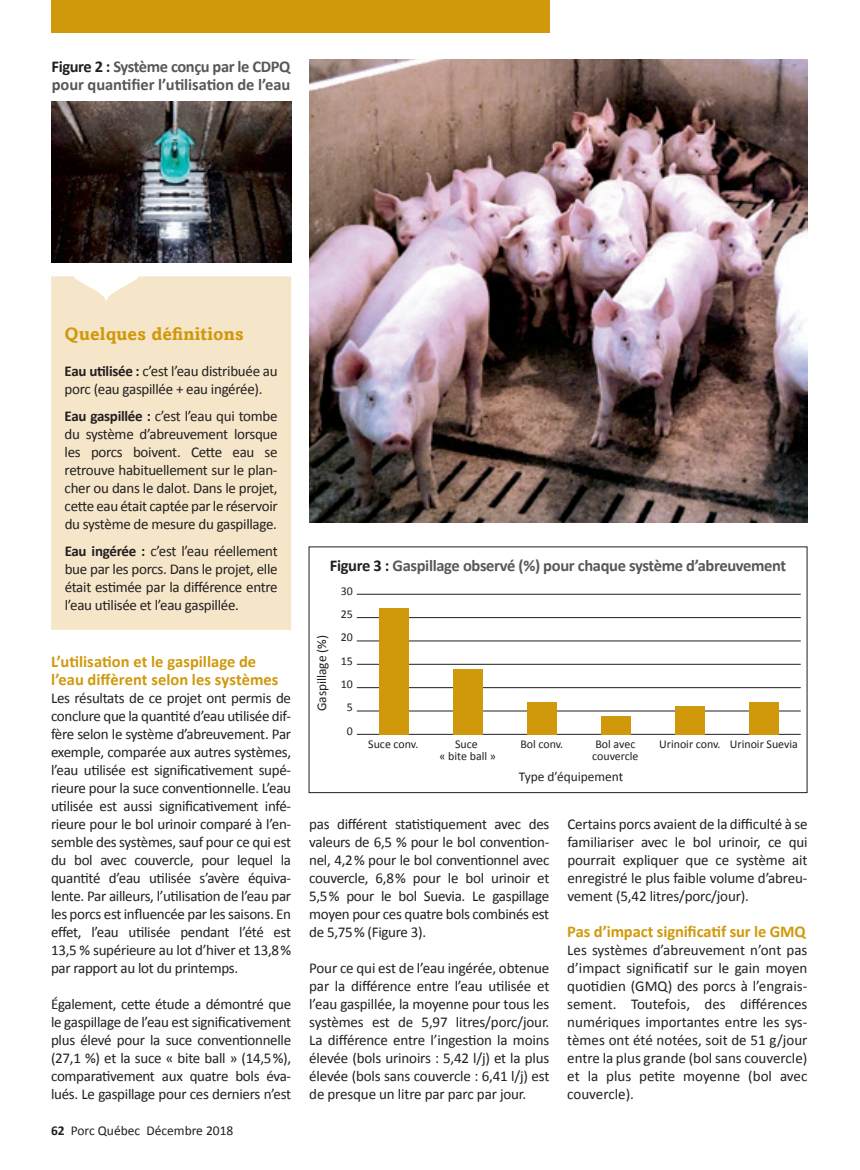
<style>
.page{position:relative;width:860px;height:1170px;background:#fff}
.page>*{position:absolute;margin:0;border:0;box-sizing:border-box;transform-origin:0 0}
.t1{font:700 18px "Amasis";letter-spacing:.01em;color:#d0990c}
.t2{font:700 16.5px/18px "Calibri";letter-spacing:-.02em;color:#57585a}
.t3{font:700 16.5px/18px "Calibri";color:#d0990c}
.t4{font:15px/18px "Calibri";letter-spacing:-.02em;color:#231f20;text-align:justify}
.t5{font:13.5px "Calibri";color:#231f20}
.t6{font:13.35px "Calibri";color:#231f20}
.t7{font:11.85px/11.9px "Calibri";color:#231f20;text-align:center}
.s1{color:#231f20}
.s2{font-weight:700}
</style>
<div class="page">
<img style="left:309px;top:59px;width:498px;height:464px">
<div style="left:51px;top:0;width:498px;height:33px;background:#d0990c"></div>
<hr style="left:357px;top:734px;width:444px;height:1px;background:#231f20">
<hr style="left:357px;top:710px;width:444px;height:1px;background:#231f20">
<hr style="left:357px;top:687px;width:444px;height:1px;background:#231f20">
<hr style="left:357px;top:664px;width:444px;height:1px;background:#231f20">
<hr style="left:357px;top:640px;width:444px;height:1px;background:#231f20">
<hr style="left:357px;top:617px;width:444px;height:1px;background:#231f20">
<hr style="left:357px;top:594px;width:444px;height:1px;background:#231f20">
<div style="left:379px;top:608px;width:30px;height:126px;background:#d0990c"></div>
<div style="left:453px;top:669px;width:30px;height:65px;background:#d0990c"></div>
<div style="left:527px;top:701px;width:30px;height:33px;background:#d0990c"></div>
<div style="left:601px;top:715px;width:30px;height:19px;background:#d0990c"></div>
<div style="left:675px;top:706px;width:30px;height:28px;background:#d0990c"></div>
<div style="left:749px;top:701px;width:30px;height:33px;background:#d0990c"></div>
<div style="left:309px;top:546px;width:498px;height:247px;border:1px solid #231f20"></div>
<img style="left:51px;top:102px;width:240px;height:160px">
<div style="left:51px;top:276px;width:240px;height:354px;background:#f6e6c9"></div>
<p class="t2" style="left:52px;top:57px;width:240px"><span class="s1">Figure 2 :</span> Système conçu par le CDPQ pour quan fier l’u lisa on de l’eau</p>
<p class="t1" style="left:65px;top:323px;width:181px">Quelques définitions</p>
<p class="t4" style="left:65px;top:362px;width:214px"><span class="s2">Eau u lisée :</span> c’est l’eau distribuée au porc (eau gaspillée + eau ingérée).</p>
<p class="t4" style="left:65px;top:407px;width:215px"><span class="s2">Eau gaspillée :</span> c’est l’eau qui tombe du système d’abreuvement lorsque les porcs boivent. Ce"e eau se retrouve habituellement sur le plan&shy;cher ou dans le dalot. Dans le projet, ce"e eau était captée par le réservoir du système de mesure du gaspillage.</p>
<p class="t4" style="left:65px;top:542px;width:215px"><span class="s2">Eau ingérée :</span> c’est l’eau réellement bue par les porcs. Dans le projet, elle était es mée par la différence entre l’eau u lisée et l’eau gaspillée.</p>
<p class="t3" style="left:51px;top:652px;width:229px">L’u lisa on et le gaspillage de l’eau diffèrent selon les systèmes</p>
<p class="t4" style="left:51px;top:689px;width:242px">Les résultats de ce projet ont permis de conclure que la quan té d’eau u lisée dif&shy;fère selon le système d’abreuvement. Par exemple, comparée aux autres systèmes, l’eau u lisée est significa vement supé&shy;rieure pour la suce conven onnelle. L’eau u lisée est aussi significa vement infé&shy;rieure pour le bol urinoir comparé à l’en&shy;semble des systèmes, sauf pour ce qui est du bol avec couvercle, pour lequel la quan té d’eau u lisée s’avère équiva&shy;lente. Par ailleurs, l’u lisa on de l’eau par les porcs est influencée par les saisons. En effet, l’eau u lisée pendant l’été est 13,5 % supérieure au lot d’hiver et 13,8 % par rapport au lot du printemps.</p>
<p class="t4" style="left:51px;top:995px;width:242px">Également, ce"e étude a démontré que le gaspillage de l’eau est significa vement plus élevé pour la suce conven onnelle (27,1 %) et la suce « bite ball » (14,5 %), compara vement aux quatre bols éva&shy;lués. Le gaspillage pour ces derniers n’est</p>
<p class="t5" style="left:51px;top:1122px;width:184px"><span class="s2">62</span> Porc Québec Décembre 2018</p>
<p class="t2" style="left:330px;top:557px;width:458px"><span class="s1">Figure 3 :</span> Gaspillage observé (%) pour chaque système d’abreuvement</p>
<p class="t7" style="left:341px;top:584px;width:14px">30</p>
<p class="t6" style="left:314px;top:711px;width:78px;rotate:-90deg">Gaspillage (%)</p>
<p class="t7" style="left:341px;top:608px;width:14px">25</p>
<p class="t7" style="left:341px;top:631px;width:14px">20</p>
<p class="t7" style="left:341px;top:654px;width:14px">15</p>
<p class="t7" style="left:341px;top:678px;width:14px">10</p>
<p class="t7" style="left:347px;top:701px;width:8px">5</p>
<p class="t7" style="left:347px;top:724px;width:8px">0</p>
<p class="t7" style="left:368px;top:737px;width:52px">Suce conv.</p>
<p class="t7" style="left:520px;top:737px;width:44px">Bol conv.</p>
<p class="t6" style="left:519px;top:768px;width:106px">Type d’équipement</p>
<p class="t7" style="left:595px;top:737px;width:41px">Bol avec</p>
<p class="t7" style="left:659px;top:737px;width:140px">Urinoir conv. Urinoir Suevia</p>
<p class="t7" style="left:592px;top:749px;width:48px">couvercle</p>
<p class="t7" style="left:439px;top:737px;width:58px">Suce<br>« bite ball »</p>
<p class="t4" style="left:309px;top:815px;width:242px">pas différent sta s quement avec des valeurs de 6,5 % pour le bol conven on&shy;nel, 4,2 % pour le bol conven onnel avec couvercle, 6,8 % pour le bol urinoir et 5,5 % pour le bol Suevia. Le gaspillage moyen pour ces quatre bols combinés est de 5,75 % (Figure 3).</p>
<p class="t4" style="left:309px;top:959px;width:242px">Pour ce qui est de l’eau ingérée, obtenue par la différence entre l’eau u lisée et l’eau gaspillée, la moyenne pour tous les systèmes est de 5,97 litres/porc/jour.<br>La différence entre l’inges on la moins élevée (bols urinoirs : 5,42 l/j) et la plus élevée (bols sans couvercle : 6,41 l/j) est de presque un litre par parc par jour.</p>
<p class="t4" style="left:567px;top:815px;width:242px">Certains porcs avaient de la difficulté à se familiariser avec le bol urinoir, ce qui pourrait expliquer que ce système ait enregistré le plus faible volume d’abreu&shy;vement (5,42 litres/porc/jour).</p>
<p class="t3" style="left:567px;top:922px;width:240px">Pas d’impact significa f sur le GMQ</p>
<p class="t4" style="left:567px;top:941px;width:242px">Les systèmes d’abreuvement n’ont pas d’impact significa f sur le gain moyen quo dien (GMQ) des porcs à l’engrais&shy;sement. Toutefois, des différences numériques importantes entre les sys&shy;tèmes ont été notées, soit de 51 g/jour entre la plus grande (bol sans couvercle) et la plus pe te moyenne (bol avec couvercle).</p>
</div>
